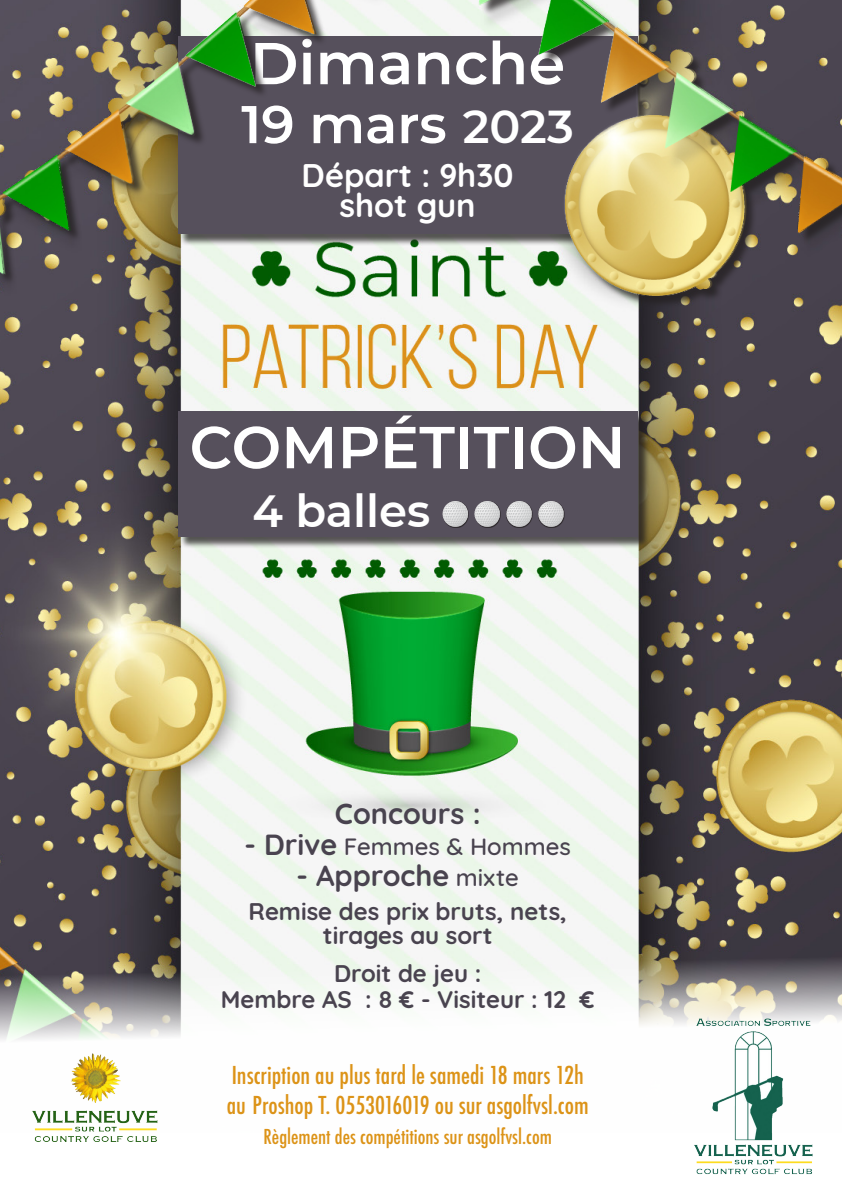
<style>
.page{position:relative;width:842px;height:1191px;background:#fff}
.page>*{position:absolute;margin:0;border:0;box-sizing:border-box;transform-origin:0 0}
.t1{font:600 59px "Montserrat";color:#fff}
.t2{font:600 58.9px "Montserrat";color:#fff}
.t3{font:600 53px "Montserrat";color:#fff}
.t4{font:600 45px "Montserrat";color:#fff}
.t5{font:700 32.6px "Quicksand";color:#fff}
.t6{font:700 29px "Quicksand";color:#49434f}
.t7{font:500 condensed 24px/30px "Futura";color:#dc9317}
.t8{font:700 24px/24px "Quicksand";color:#49434f;text-align:center}
.t9{font:500 24px "Quicksand";color:#49434f}
.t10{font:500 condensed 20px "Futura";color:#dc9317}
.s1{font-size:46px}
.s2{font-weight:700;font-size:29px}
.s3{font-weight:500;font-size:24px}
</style>
<div class="page">
<img style="left:0;top:319px;width:842px;height:721px">
<img style="left:692px;top:1014px;width:123px;height:161px">
<img style="left:32px;top:1053px;width:126px;height:89px">
<div style="left:179px;top:413px;width:471px;height:136px;background:#231f20;opacity:.75"></div>
<div style="left:178px;top:411px;width:459px;height:125px;background:#56505c"></div>
<img style="left:0;top:0;width:842px;height:319px">
<div style="left:443px;top:501px;width:26px;height:27px;background:#231f20;opacity:.75"></div>
<svg style="left:443px;top:501px;width:25px;height:26px"></svg>
<div style="left:475px;top:501px;width:26px;height:27px;background:#231f20;opacity:.75"></div>
<svg style="left:474px;top:501px;width:26px;height:26px"></svg>
<div style="left:507px;top:501px;width:26px;height:27px;background:#231f20;opacity:.75"></div>
<svg style="left:506px;top:501px;width:26px;height:26px"></svg>
<div style="left:538px;top:501px;width:27px;height:27px;background:#231f20;opacity:.75"></div>
<svg style="left:538px;top:501px;width:26px;height:26px"></svg>
<p class="t2" style="left:250px;top:22px;width:317px">Dimanche</p>
<p class="t3" style="left:241px;top:87px;width:334px">19 mars <span class="s1">2023</span></p>
<p class="t5" style="left:302px;top:149px;width:213px">Départ : 9h30</p>
<p class="t5" style="left:339px;top:179px;width:138px">shot gun</p>
<p class="t1" style="left:190px;top:405px;width:437px">COMPÉTITION</p>
<p class="t4" style="left:252px;top:479px;width:180px">4 balles</p>
<p class="t6" style="left:335px;top:790px;width:147px">Concours :</p>
<p class="t9" style="left:244px;top:827px;width:328px"><span class="s2">- Drive</span> Femmes &amp; Hommes</p>
<p class="t6" style="left:296px;top:852px;width:224px">- Approche <span class="s3">mixte</span></p>
<p class="t8" style="left:249px;top:897px;width:320px">Remise des prix bruts, nets, tirages au sort</p>
<p class="t8" style="left:334px;top:959px;width:149px">Droit de jeu :</p>
<p class="t8" style="left:221px;top:985px;width:375px">Membre AS : 8 € - Visiteur : 12 €</p>
<p class="t7" style="left:227px;top:1060px;width:363px">Inscription au plus tard le samedi 18 mars 12h au Proshop T. 0553016019 ou sur asgolfvsl.com</p>
<p class="t10" style="left:264px;top:1124px;width:290px">Règlement des compétitions sur asgolfvsl.com</p>
</div>
